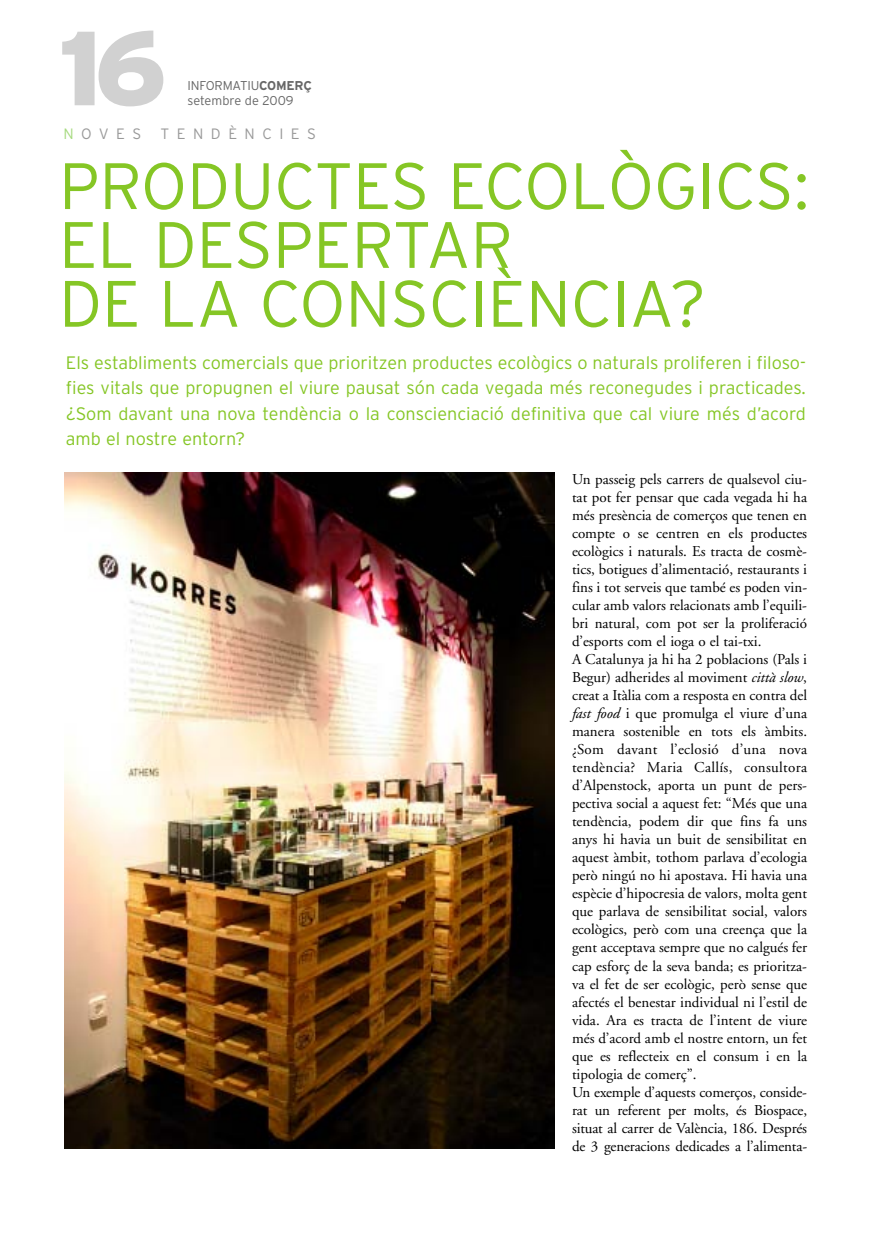
<style>
.page{position:relative;width:893px;height:1234px;background:#fff}
.page>*{position:absolute;margin:0;border:0;box-sizing:border-box;transform-origin:0 0}
.t1{font:900 105px "Interstate";color:#d1d1d1}
.t2{font:300 65.4px/58.8px "Interstate";color:#85c625}
.t3{font:300 18px/25.5px "Interstate";color:#85c625;text-align:justify}
.t4{font:15px/18px "Adobe Garamond";color:#000}
.t5{font:300 15px "Interstate";letter-spacing:.5em;color:#999}
.t6{font:300 12.75px/15.3px "Interstate";letter-spacing:-.015em;color:#666}
.s1{font-weight:700}
.s2{color:#a6da7f}
.s3{font-style:italic}
</style>
<div class="page">
<img style="left:64px;top:472px;width:491px;height:676px">
<h1 class="t1" style="left:58px;top:8px;width:111px">16</h1>
<p class="t6" style="left:188px;top:78px;width:126px">INFORMATIU<span class="s1">COMERÇ </span>setembre de 2009</p>
<p class="t5" style="left:63px;top:125px;width:79px"><span class="s2">N</span>OVES</p>
<p class="t5" style="left:161px;top:125px;width:157px">TENDÈNCIES</p>
<h2 class="t2" style="left:59px;top:157px;width:752px">PRODUCTES ECOLÒGICS:<br>EL DESPERTAR<br>DE LA CONSCIÈNCIA?</h2>
<p class="t3" style="left:66px;top:349px;width:742px">Els establiments comercials que prioritzen productes ecològics o naturals proliferen i filoso&shy;fies vitals que propugnen el viure pausat són cada vegada més reconegudes i practicades. ¿Som davant una nova tendència o la conscienciació definitiva que cal viure més d’acord amb el nostre entorn?</p>
<p class="t4" style="left:572px;top:471px;width:237px">Un passeig pels carrers de qualsevol ciu&shy;tat pot fer pensar que cada vegada hi ha més presència de comerços que tenen en compte o se centren en els productes ecològics i naturals. Es tracta de cosmè&shy;tics, botigues d’alimentació, restaurants i fins i tot serveis que també es poden vin&shy;cular amb valors relacionats amb l’equili&shy;bri natural, com pot ser la proliferació d’esports com el ioga o el tai-txi.<br>A Catalunya ja hi ha 2 poblacions (Pals i Begur) adherides al moviment <span class="s3">città slow</span>, creat a Itàlia com a resposta en contra del <span class="s3">fast food</span> i que promulga el viure d’una manera sostenible en tots els àmbits. ¿Som davant l’eclosió d’una nova tendència? Maria Callís, consultora d’Alpenstock, aporta un punt de pers&shy;pectiva social a aquest fet: “Més que una tendència, podem dir que fins fa uns anys hi havia un buit de sensibilitat en aquest àmbit, tothom parlava d’ecologia però ningú no hi apostava. Hi havia una espècie d’hipocresia de valors, molta gent que parlava de sensibilitat social, valors ecològics, però com una creença que la gent acceptava sempre que no calgués fer cap esforç de la seva banda; es prioritza&shy;va el fet de ser ecològic, però sense que afectés el benestar individual ni l’estil de vida. Ara es tracta de l’intent de viure més d’acord amb el nostre entorn, un fet que es reflecteix en el consum i en la tipologia de comerç”.<br>Un exemple d’aquests comerços, conside&shy;rat un referent per molts, és Biospace, situat al carrer de València, 186. Després de 3 generacions dedicades a l’alimenta-</p>
</div>
